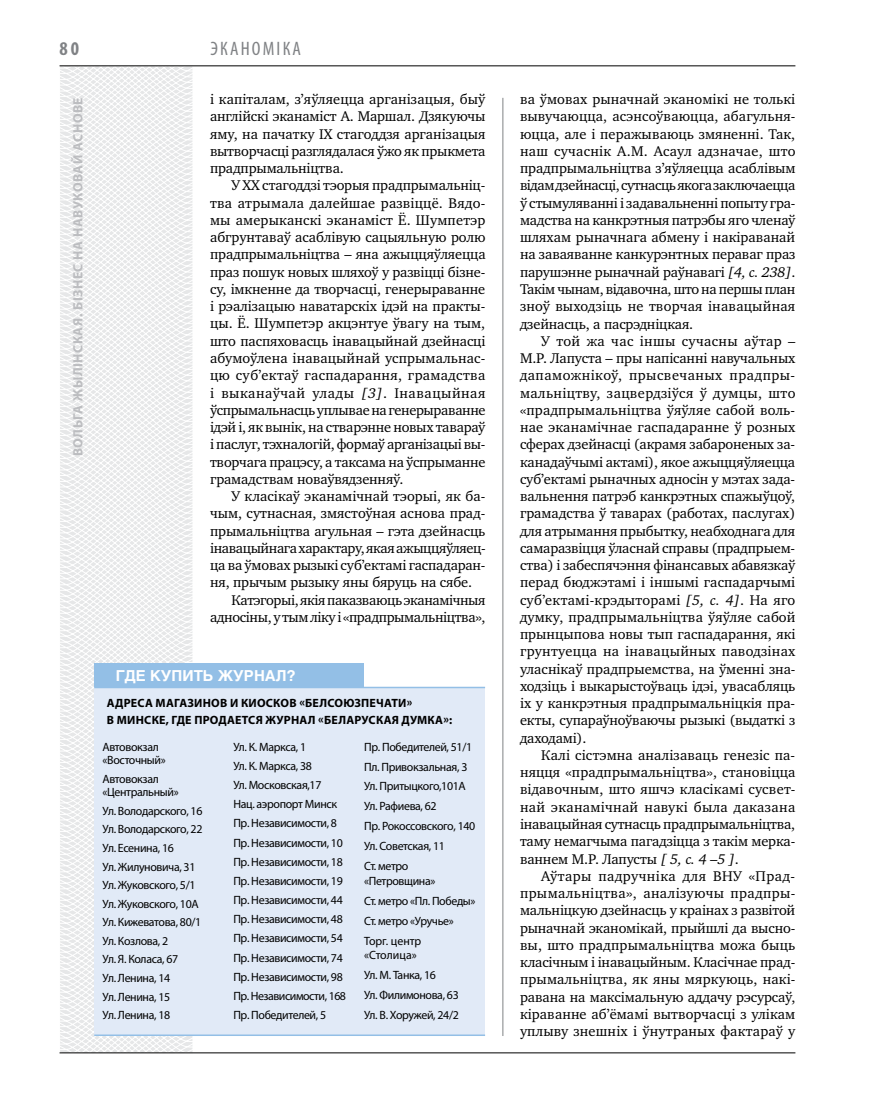
<style>
.page{position:relative;width:872px;height:1106px;background:#fff}
.page>*{position:absolute;margin:0;border:0;box-sizing:border-box;transform-origin:0 0}
.t1{font:condensed 19.5px "Myriad Pro";letter-spacing:.11em;color:#808285}
.t2{font:700 condensed 19.5px "Myriad Pro";color:#808285}
.t3{font:700 15px "Helios";color:#fff}
.t4{font:14.4px/17.2px "Charter C";letter-spacing:-.01em;color:#000;text-align:justify}
.t5{font:14.4px "Charter C";letter-spacing:-.03em;color:#000}
.t6{font:700 13.5px "Myriad Pro";letter-spacing:.04em;color:#bcbdc0}
.t7{font:12px/19.2px "Myriad Pro";letter-spacing:-.03em;color:#000}
.t8{font:700 12px/16.5px "Myriad Pro";letter-spacing:.02em;color:#000}
.s1{font-style:italic}
</style>
<div class="page">
<svg style="left:59px;top:65px;width:192px;height:989px"></svg>
<hr style="left:502px;top:98px;width:1px;height:938px;background:#808285">
<hr style="left:60px;top:1052px;width:735px;height:1px;background:#000">
<hr style="left:60px;top:65px;width:735px;height:1px;background:#000">
<div style="left:94px;top:687px;width:391px;height:349px;background:#e1eaf7"></div>
<div style="left:94px;top:663px;width:270px;height:23px;background:#93bfe6"></div>
<hr style="left:94px;top:686px;width:391px;height:2px;background:#93bfe6">
<hr style="left:94px;top:1034px;width:391px;height:2px;background:#93bfe6">
<h1 class="t2" style="left:60px;top:37px;width:21px">80</h1>
<p class="t6" style="left:69px;top:456px;width:359px;rotate:-90deg">Вольга ЖЫЛІНСКАЯ. Бізнес на навуковай аснове</p>
<h1 class="t1" style="left:210px;top:37px;width:92px">эКАНОМІКА</h1>
<p class="t4" style="left:210px;top:91px;width:277px">і капіталам, з’яўляецца арганізацыя, быў англійскі эканаміст А. Маршал. Дзякуючы яму, на пачатку ІХ стагоддзя арганізацыя вытворчасці разглядалася ўжо як прыкмета прадпрымальніцтва.</p>
<p class="t4" style="left:210px;top:177px;width:277px;text-indent:21px">У ХХ стагоддзі тэорыя прадпрымальніц&shy;тва атрымала далейшае развіццё. Вядо&shy;мы амерыканскі эканаміст Ё. Шумпетэр абгрунтаваў асаблівую сацыяльную ролю прадпрымальніцтва – яна ажыццяўляецца праз пошук новых шляхоў у развіцці бізне&shy;су, імкненне да творчасці, генерыраванне і рэалізацыю наватарскіх ідэй на практы&shy;цы. Ё. Шумпетэр акцэнтуе ўвагу на тым, што паспяховасць інавацыйнай дзейнасці абумоўлена інавацыйнай успрымальнас&shy;цю суб’ектаў гаспадарання, грамадства і выканаўчай улады <span class="s1">[3]</span>. Інавацыйная ўспрымальнасць уплывае на генерыраванне ідэй і, як вынік, на стварэнне новых тавараў і паслуг, тэхналогій, формаў арганізацыі вы&shy;творчага працэсу, а таксама на ўспрыманне грамадствам новаўвядзенняў.</p>
<p class="t4" style="left:231px;top:487px;width:255px">У класікаў эканамічнай тэорыі, як ба-</p>
<p class="t4" style="left:210px;top:505px;width:277px">чым, сутнасная, змястоўная аснова прад-</p>
<p class="t4" style="left:210px;top:522px;width:277px">прымальніцтва агульная – гэта дзейнасць</p>
<p class="t5" style="left:210px;top:540px;width:277px">інавацыйнага характару, якая ажыццяўляец-</p>
<p class="t4" style="left:210px;top:556px;width:277px">ца ва ўмовах рызыкі суб’ектамі гаспадаран-</p>
<p class="t4" style="left:210px;top:574px;width:263px">ня, прычым рызыку яны бяруць на сябе.</p>
<p class="t4" style="left:231px;top:591px;width:256px">Катэгорыі, якія паказваюць эканамічныя</p>
<p class="t4" style="left:210px;top:608px;width:277px">адносіны, у тым ліку і «прадпрымальніцтва»,</p>
<p class="t3" style="left:116px;top:667px;width:182px">Где купить журнал?</p>
<p class="t8" style="left:107px;top:694px;width:347px">аДРЕСА магазинов и киосков «Белсоюзпечати»<br>в минске, ГДЕ продается журнал «беларуская думка»:</p>
<p class="t7" style="left:103px;top:739px;width:65px;line-height:13.5px">Автовокзал «Восточный»</p>
<p class="t7" style="left:103px;top:771px;width:78px;line-height:13.5px">Автовокзал «Центральный»</p>
<p class="t7" style="left:103px;top:801px;width:101px;line-height:18.6px">Ул. Володарского, 16<br>Ул. Володарского, 22<br>Ул. Есенина, 16<br>Ул. Жилуновича, 31<br>Ул. Жуковского, 5/1<br>Ул. Жуковского, 10А<br>Ул. Кижеватова, 80/1<br>Ул. Козлова, 2<br>Ул. Я. Коласа, 67<br>Ул. Ленина, 14<br>Ул. Ленина, 15<br>Ул. Ленина, 18</p>
<p class="t7" style="left:233px;top:736px;width:114px">Ул. К. Маркса, 1<br>Ул. К. Маркса, 38<br>Ул. Московская,17<br>Нац. аэропорт Минск<br>Пр. Независимости, 8<br>Пр. Независимости, 10<br>Пр. Независимости, 18<br>Пр. Независимости, 19<br>Пр. Независимости, 44<br>Пр. Независимости, 48<br>Пр. Независимости, 54<br>Пр. Независимости, 74<br>Пр. Независимости, 98<br>Пр. Независимости, 168<br>Пр. Победителей, 5</p>
<p class="t7" style="left:364px;top:736px;width:113px;line-height:20px">Пр. Победителей, 51/1<br>Пл. Привокзальная, 3<br>Ул. Притыцкого,101А<br>Ул. Рафиева, 62<br>Пр. Рокоссовского, 140<br>Ул. Советская, 11<br>Ст. метро</p>
<p class="t7" style="left:364px;top:870px;width:113px;line-height:20px">«Петровщина»<br>Ст. метро «Пл. Победы»<br>Ст. метро «Уручье»<br>Торг. центр</p>
<p class="t7" style="left:364px;top:945px;width:96px;line-height:20px">«Столица»<br>Ул. М. Танка, 16<br>Ул. Филимонова, 63<br>Ул. В. Хоружей, 24/2</p>
<p class="t4" style="left:520px;top:91px;width:277px">ва ўмовах рыначнай эканомікі не толькі вывучаюцца, асэнсоўваюцца, абагульня&shy;юцца, але і перажываюць змяненні. Так, наш сучаснік А.М. Асаул адзначае, што прадпрымальніцтва з’яўляецца асаблівым відам дзейнасці, сутнасць якога заключаецца ў стымуляванні і задавальненні попыту гра&shy;мадства на канкрэтныя патрэбы яго членаў шляхам рыначнага абмену і накіраванай на заваяванне канкурэнтных пераваг праз парушэнне рыначнай раўнавагі <span class="s1">[4, c. 238]</span>.<br>Такім чынам, відавочна, што на першы план зноў выходзіць не творчая інавацыйная дзейнасць, а пасрэдніцкая.</p>
<p class="t4" style="left:520px;top:332px;width:277px;text-indent:21px">У той жа час іншы сучасны аўтар – М.Р. Лапуста – пры напісанні навучальных дапаможнікоў, прысвечаных прадпры&shy;мальніцтву, зацвердзіўся ў думцы, што «прадпрымальніцтва ўяўляе сабой воль&shy;нае эканамічнае гаспадаранне ў розных сферах дзейнасці (акрамя забароненых за&shy;канадаўчымі актамі), якое ажыццяўляецца суб’ектамі рыначных адносін у мэтах зада&shy;вальнення патрэб канкрэтных спажыўцоў, грамадства ў таварах (работах, паслугах) для атрымання прыбытку, неабходнага для самаразвіцця ўласнай справы (прадпрыем&shy;ства) і забеспячэння фінансавых абавязкаў перад бюджэтамі і іншымі гаспадарчымі суб’ектамі-крэдыторамі <span class="s1">[5, c. 4]</span>. На яго думку, прадпрымальніцтва ўяўляе сабой прынцыпова новы тып гаспадарання, які грунтуецца на інавацыйных паводзінах уласнікаў прадпрыемства, на ўменні зна&shy;ходзіць і выкарыстоўваць ідэі, увасабляць іх у канкрэтныя прадпрымальніцкія пра&shy;екты, супараўноўваючы рызыкі (выдаткі з даходамі).</p>
<p class="t4" style="left:520px;top:746px;width:277px;text-indent:21px">Калі сістэмна аналізаваць генезіс па&shy;няцця «прадпрымальніцтва», становіцца відавочным, што яшчэ класікамі сусвет&shy;най эканамічнай навукі была даказана інавацыйная сутнасць прадпрымальніцтва, таму немагчыма пагадзіцца з такім мерка&shy;ваннем М.Р. Лапусты <span class="s1">[ 5, c. 4 –5 ]</span>.</p>
<p class="t4" style="left:520px;top:867px;width:277px;text-indent:21px">Аўтары падручніка для ВНУ «Прад&shy;прымальніцтва», аналізуючы прадпры&shy;мальніцкую дзейнасць у краінах з развітой рыначнай эканомікай, прыйшлі да высно&shy;вы, што прадпрымальніцтва можа быць класічным і інавацыйным. Класічнае прад&shy;прымальніцтва, як яны мяркуюць, накі&shy;равана на максімальную аддачу рэсурсаў, кіраванне аб’ёмамі вытворчасці з улікам уплыву знешніх і ўнутраных фактараў у</p>
</div>
